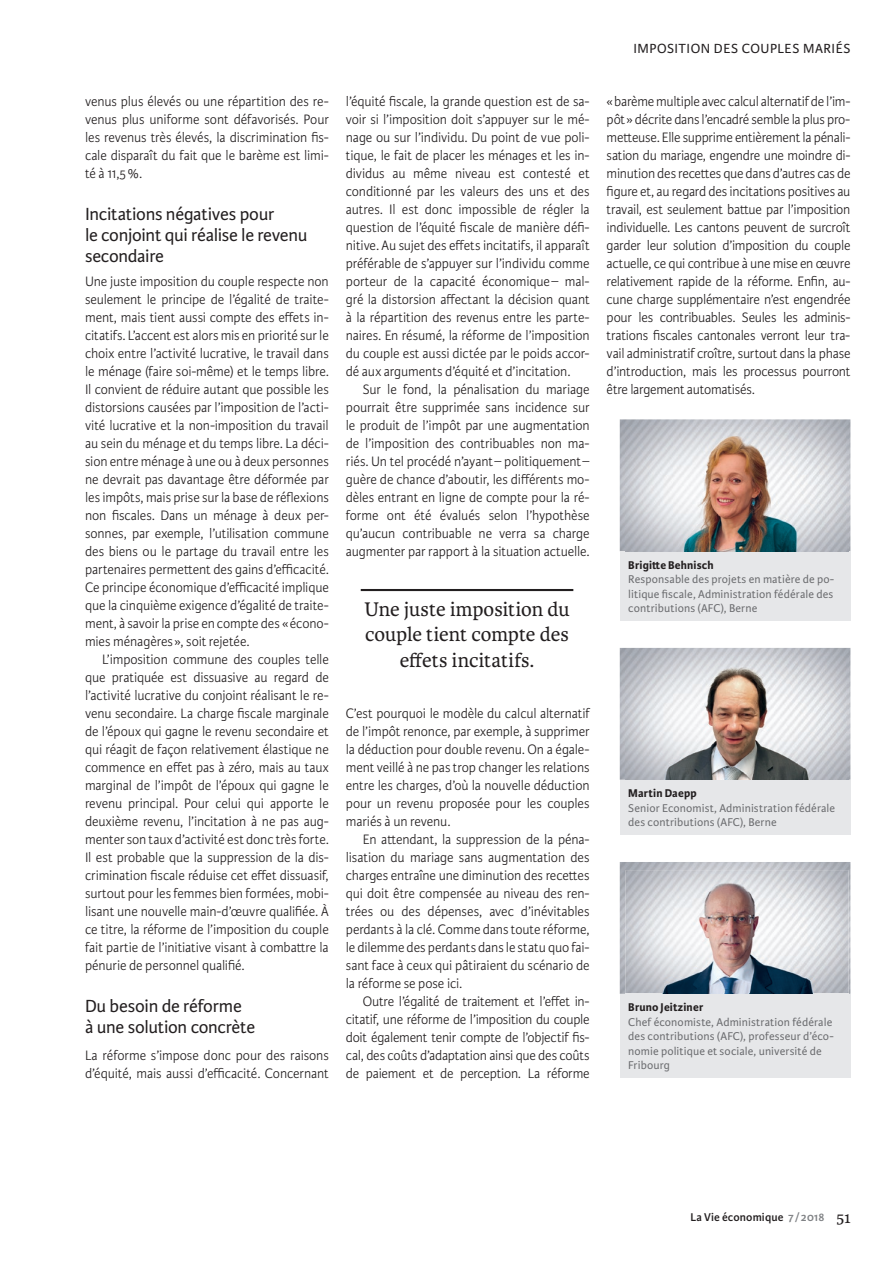
<style>
.page{position:relative;width:893px;height:1263px;background:#fff}
.page>*{position:absolute;margin:0;border:0;box-sizing:border-box;transform-origin:0 0}
.t1{font:21px/25.5px "Karmina";letter-spacing:-.005em;color:#231f20;text-align:center}
.t2{font:18.75px/21px "Karmina Sans";letter-spacing:-.015em;color:#231f20}
.t3{font:300 14.55px/18px "Karmina Sans";letter-spacing:-.01em;color:#231f20;text-align:justify;scale:.96 1}
.t4{font:14.1px "Karmina Sans";letter-spacing:.035em;color:#231f20}
.t5{font:12px/14.4px "Karmina Sans";letter-spacing:.01em;color:#6c6d70}
.t6{font:700 12px "Karmina Sans";letter-spacing:.015em;color:#231f20}
.t7{font:600 12px "Karmina Sans";letter-spacing:.01em;color:#231f20}
.s1{color:#808285}
.s2{font-family:"Karmina";font-weight:400;font-size:16.5px}
</style>
<div class="page">
<img style="left:620px;top:419px;width:230px;height:132px">
<div style="left:620px;top:551px;width:230px;height:69px;background:#e6e7e9"></div>
<img style="left:626px;top:428px;width:222px;height:123px">
<img style="left:620px;top:862px;width:230px;height:132px">
<div style="left:620px;top:994px;width:230px;height:83px;background:#e6e7e9"></div>
<img style="left:626px;top:870px;width:222px;height:124px">
<img style="left:620px;top:648px;width:230px;height:132px">
<div style="left:620px;top:780px;width:230px;height:54px;background:#e6e7e9"></div>
<img style="left:626px;top:656px;width:222px;height:124px">
<hr style="left:361px;top:589px;width:212px;height:2px;background:#231f20">
<p class="t3" style="left:85px;top:93px;width:255px">venus plus élevés ou une répartition des re&shy;venus plus uniforme sont défavorisés. Pour les revenus très élevés, la discrimination fis&shy;cale disparaît du fait que le barème est limi&shy;té à 11,5 %.</p>
<p class="t2" style="left:85px;top:204px;width:224px">Incitations négatives pour<br>le conjoint qui réalise le revenu secondaire</p>
<p class="t3" style="left:85px;top:273px;width:255px">Une juste imposition du couple respecte non seulement le principe de l’égalité de traite&shy;ment, mais tient aussi compte des effets in&shy;citatifs. L’accent est alors mis en priorité sur le choix entre l’activité lucrative, le travail dans le ménage (faire soi-même) et le temps libre.<br>Il convient de réduire autant que possible les distorsions causées par l’imposition de l’acti&shy;vité lucrative et la non-imposition du travail au sein du ménage et du temps libre. La déci&shy;sion entre ménage à une ou à deux personnes ne devrait pas davantage être déformée par les impôts, mais prise sur la base de réflexions non fiscales. Dans un ménage à deux per&shy;sonnes, par exemple, l’utilisation commune des biens ou le partage du travail entre les partenaires permettent des gains d’efficacité.<br>Ce principe économique d’efficacité implique que la cinquième exigence d’égalité de traite&shy;ment, à savoir la prise en compte des « écono&shy;mies ménagères », soit rejetée.</p>
<p class="t3" style="left:85px;top:650px;width:255px;text-indent:17px">L’imposition commune des couples telle que pratiquée est dissuasive au regard de l’activité lucrative du conjoint réalisant le re&shy;venu secondaire. La charge fiscale marginale de l’époux qui gagne le revenu secondaire et qui réagit de façon relativement élastique ne commence en effet pas à zéro, mais au taux marginal de l’impôt de l’époux qui gagne le revenu principal. Pour celui qui apporte le deuxième revenu, l’incitation à ne pas aug&shy;menter son taux d’activité est donc très forte.<br>Il est probable que la suppression de la dis&shy;crimination fiscale réduise cet effet dissuasif, surtout pour les femmes bien formées, mobi&shy;lisant une nouvelle main-d’œuvre qualifiée. À ce titre, la réforme de l’imposition du couple fait partie de l’initiative visant à combattre la pénurie de personnel qualifié.</p>
<p class="t2" style="left:85px;top:996px;width:172px">Du besoin de réforme<br>à une solution concrète</p>
<p class="t3" style="left:85px;top:1047px;width:255px">La réforme s’impose donc pour des raisons d’équité, mais aussi d’efficacité. Concernant</p>
<p class="t4" style="left:633px;top:41px;width:219px">IMPOSITION DES COUPLES MARIÉS</p>
<p class="t3" style="left:346px;top:93px;width:255px">l’équité fiscale, la grande question est de sa&shy;voir si l’imposition doit s’appuyer sur le mé&shy;nage ou sur l’individu. Du point de vue poli&shy;tique, le fait de placer les ménages et les in&shy;dividus au même niveau est contesté et conditionné par les valeurs des uns et des autres. Il est donc impossible de régler la question de l’équité fiscale de manière défi&shy;nitive. Au sujet des effets incitatifs, il apparaît préférable de s’appuyer sur l’individu comme porteur de la capacité économique – mal&shy;gré la distorsion affectant la décision quant à la répartition des revenus entre les parte&shy;naires. En résumé, la réforme de l’imposition du couple est aussi dictée par le poids accor&shy;dé aux arguments d’équité et d’incitation.</p>
<p class="t3" style="left:346px;top:380px;width:255px;text-indent:17px">Sur le fond, la pénalisation du mariage pourrait être supprimée sans incidence sur le produit de l’impôt par une augmentation de l’imposition des contribuables non ma&shy;riés. Un tel procédé n’ayant – politiquement – guère de chance d’aboutir, les différents mo&shy;dèles entrant en ligne de compte pour la ré&shy;forme ont été évalués selon l’hypothèse qu’aucun contribuable ne verra sa charge augmenter par rapport à la situation actuelle.</p>
<h1 class="t1" style="left:364px;top:596px;width:207px">Une juste imposition du couple tient compte des effets incitatifs.</h1>
<p class="t3" style="left:346px;top:704px;width:255px">C’est pourquoi le modèle du calcul alternatif de l’impôt renonce, par exemple, à supprimer la déduction pour double revenu. On a égale&shy;ment veillé à ne pas trop changer les relations entre les charges, d’où la nouvelle déduction pour un revenu proposée pour les couples mariés à un revenu.</p>
<p class="t3" style="left:346px;top:830px;width:255px;text-indent:17px">En attendant, la suppression de la péna&shy;lisation du mariage sans augmentation des charges entraîne une diminution des recettes qui doit être compensée au niveau des ren&shy;trées ou des dépenses, avec d’inévitables perdants à la clé. Comme dans toute réforme, le dilemme des perdants dans le statu quo fai&shy;sant face à ceux qui pâtiraient du scénario de la réforme se pose ici.</p>
<p class="t3" style="left:346px;top:992px;width:255px;text-indent:17px">Outre l’égalité de traitement et l’effet in&shy;citatif, une réforme de l’imposition du couple doit également tenir compte de l’objectif fis&shy;cal, des coûts d’adaptation ainsi que des coûts de paiement et de perception. La réforme</p>
<p class="t3" style="left:607px;top:92px;width:255px">« barème multiple avec calcul alternatif de l’im&shy;pôt » décrite dans l’encadré semble la plus pro&shy;metteuse. Elle supprime entièrement la pénali&shy;sation du mariage, engendre une moindre di&shy;minution des recettes que dans d’autres cas de figure et, au regard des incitations positives au travail, est seulement battue par l’imposition individuelle. Les cantons peuvent de surcroît garder leur solution d’imposition du couple actuelle, ce qui contribue à une mise en œuvre relativement rapide de la réforme. Enfin, au&shy;cune charge supplémentaire n’est engendrée pour les contribuables. Seules les adminis&shy;trations fiscales cantonales verront leur tra&shy;vail administratif croître, surtout dans la phase d’introduction, mais les processus pourront être largement automatisés.</p>
<p class="t6" style="left:628px;top:558px;width:87px">Brigitte Behnisch</p>
<p class="t5" style="left:628px;top:572px;width:208px;text-align:justify">Responsable des projets en matière de po&shy;litique fiscale, Administration fédérale des contributions (AFC), Berne</p>
<p class="t6" style="left:628px;top:786px;width:70px">Martin Daepp</p>
<p class="t5" style="left:628px;top:801px;width:208px">Senior Economist, Administration fédérale des contributions (AFC), Berne</p>
<p class="t6" style="left:628px;top:1000px;width:77px">Bruno Jeitziner</p>
<p class="t5" style="left:628px;top:1015px;width:207px">Chef économiste, Administration fédérale des contributions (AFC), professeur d’éco&shy;nomie politique et sociale, université de Fribourg</p>
<p class="t7" style="left:690px;top:1210px;width:162px">La Vie économique <span class="s1">7 /2018</span> <span class="s2">51</span></p>
</div>
